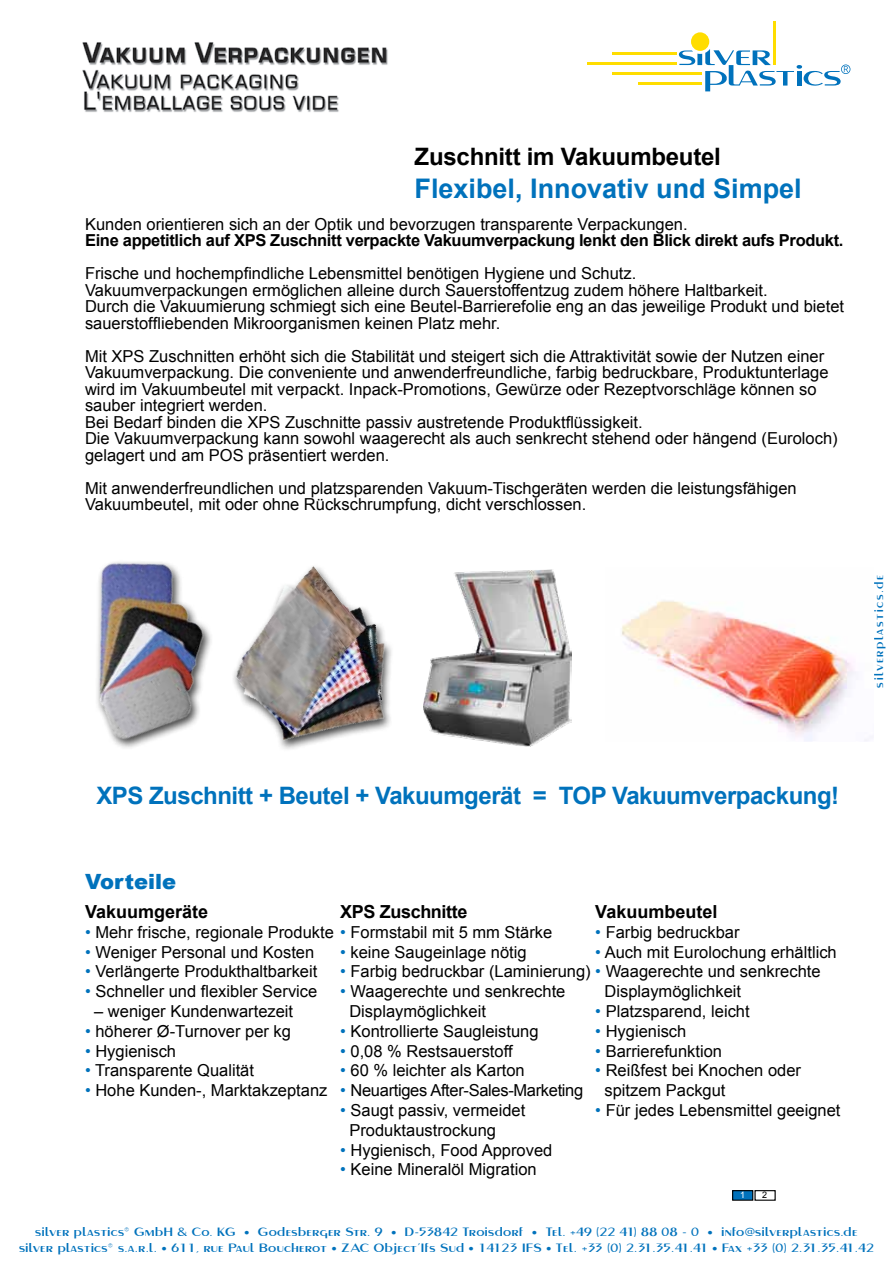
<style>
.page{position:relative;width:893px;height:1263px;background:#fff}
.page>*{position:absolute;margin:0;border:0;box-sizing:border-box;transform-origin:0 0}
.t1{font:700 27px "Arial";color:#0072bc}
.t2{font:700 24px "Arial";letter-spacing:-.02em;color:#0072bc}
.t3{font:700 24px "Arial";letter-spacing:-.01em;color:#000}
.t4{font:900 21px "Arial";color:#0072bc}
.t5{font:700 18px "Arial";color:#000}
.t6{font:700 18px "Arial";letter-spacing:-.02em;color:#000}
.t7{font:16.5px/16.5px "Arial";color:#000}
.t8{font:700 16.5px "Arial";letter-spacing:-.02em;color:#000}
.t9{font:16.5px "Arial";letter-spacing:-.02em;color:#000}
.t10{font:12px/15.6px "Paquete S Si";letter-spacing:.03em;color:#0072bc;text-align:center;scale:1.1 1}
.t11{font:12px "Paquete S Si";letter-spacing:.135em;color:#0072bc}
.t12{font:9px "Arial";color:#fff}
.t13{font:9px "Arial";color:#000}
.s1{color:#0072bc}
</style>
<div class="page">
<hr style="left:612px;top:72px;width:90px;height:3px;background:#fd0">
<div style="left:691px;top:32px;width:18px;height:19px;background:#fd0;border-radius:50%"></div>
<hr style="left:773px;top:21px;width:3px;height:44px;background:#fd0">
<hr style="left:612px;top:52px;width:64px;height:2px;background:#fd0">
<hr style="left:638px;top:82px;width:64px;height:3px;background:#fd0">
<hr style="left:587px;top:62px;width:89px;height:3px;background:#fd0">
<svg style="left:679px;top:49px;width:171px;height:42px"></svg>
<img style="left:82px;top:42px;width:306px;height:70px">
<div style="left:733px;top:1191px;width:20px;height:9px;background:#0072bc"></div>
<div style="left:732px;top:1190px;width:21px;height:11px;border:1px solid #000"></div>
<div style="left:754px;top:1190px;width:22px;height:11px;border:1px solid #000"></div>
<img style="left:458px;top:569px;width:114px;height:178px">
<img style="left:97px;top:562px;width:79px;height:186px">
<img style="left:176px;top:566px;width:282px;height:183px">
<img style="left:621px;top:600px;width:247px;height:141px">
<h2 class="t3" style="left:415px;top:141px;width:308px">Zuschnitt im Vakuumbeutel</h2>
<h1 class="t1" style="left:415px;top:170px;width:389px">Flexibel, Innovativ und Simpel</h1>
<p class="t7" style="left:85px;top:216px;width:604px">Kunden orientieren sich an der Optik und bevorzugen transparente Verpackungen.</p>
<p class="t8" style="left:85px;top:230px;width:760px">Eine appetitlich auf XPS Zuschnitt verpackte Vakuumverpackung lenkt den Blick direkt aufs Produkt.</p>
<p class="t7" style="left:85px;top:266px;width:761px">Frische und hochempfindliche Lebensmittel benötigen Hygiene und Schutz.<br>Vakuumverpackungen ermöglichen alleine durch Sauerstoffentzug zudem höhere Haltbarkeit.<br>Durch die Vakuumierung schmiegt sich eine Beutel-Barrierefolie eng an das jeweilige Produkt und bietet sauerstoffliebenden Mikroorganismen keinen Platz mehr.</p>
<p class="t7" style="left:85px;top:348px;width:754px">Mit XPS Zuschnitten erhöht sich die Stabilität und steigert sich die Attraktivität sowie der Nutzen einer Vakuumverpackung. Die conveniente und anwenderfreundliche, farbig bedruckbare, Produktunterlage wird im Vakuumbeutel mit verpackt. Inpack-Promotions, Gewürze oder Rezeptvorschläge können so sauber integriert werden.<br>Bei Bedarf binden die XPS Zuschnitte passiv austretende Produktflüssigkeit.<br>Die Vakuumverpackung kann sowohl waagerecht als auch senkrecht stehend oder hängend (Euroloch) gelagert und am POS präsentiert werden.</p>
<p class="t7" style="left:85px;top:480px;width:713px">Mit anwenderfreundlichen und platzsparenden Vakuum-Tischgeräten werden die leistungsfähigen<br>Vakuumbeutel, mit oder ohne Rückschrumpfung, dicht verschlossen.</p>
<p class="t11" style="left:872px;top:688px;width:114px;rotate:-90deg">silverplastics.de</p>
<h2 class="t2" style="left:96px;top:780px;width:744px">XPS Zuschnitt + Beutel + Vakuumgerät = TOP Vakuumverpackung!</h2>
<p class="t4" style="left:85px;top:867px;width:92px">Vorteile</p>
<p class="t5" style="left:85px;top:899px;width:125px">Vakuumgeräte</p>
<p class="t7" style="left:85px;top:924px;width:469px"><span class="s1">•</span> Mehr frische, regionale Produkte <span class="s1">•</span> Formstabil mit 5 mm Stärke</p>
<p class="t7" style="left:85px;top:944px;width:231px"><span class="s1">•</span> Weniger Personal und Kosten</p>
<p class="t7" style="left:85px;top:963px;width:234px"><span class="s1">•</span> Verlängerte Produkthaltbarkeit</p>
<p class="t7" style="left:85px;top:983px;width:234px"><span class="s1">•</span> Schneller und flexibler Service</p>
<p class="t7" style="left:94px;top:1003px;width:201px">– weniger Kundenwartezeit</p>
<p class="t7" style="left:85px;top:1023px;width:207px"><span class="s1">•</span> höherer Ø-Turnover per kg</p>
<p class="t7" style="left:85px;top:1043px;width:93px"><span class="s1">•</span> Hygienisch</p>
<p class="t7" style="left:85px;top:1062px;width:171px"><span class="s1">•</span> Transparente Qualität</p>
<p class="t7" style="left:85px;top:1082px;width:244px"><span class="s1">•</span> Hohe Kunden-, Marktakzeptanz</p>
<p class="t6" style="left:340px;top:899px;width:129px">XPS Zuschnitte</p>
<p class="t7" style="left:340px;top:944px;width:188px"><span class="s1">•</span> keine Saugeinlage nötig</p>
<p class="t7" style="left:340px;top:963px;width:482px"><span class="s1">•</span> Farbig bedruckbar (Laminierung) <span class="s1">•</span> Waagerechte und senkrechte</p>
<p class="t7" style="left:349px;top:981px;width:218px;line-height:19.8px;text-indent:-9px"><span class="s1">•</span> Waagerechte und senkrechte<br>Displaymöglichkeit</p>
<p class="t7" style="left:340px;top:1023px;width:200px"><span class="s1">•</span> Kontrollierte Saugleistung</p>
<p class="t7" style="left:340px;top:1043px;width:174px"><span class="s1">•</span> 0,08 % Restsauerstoff</p>
<p class="t7" style="left:340px;top:1062px;width:186px"><span class="s1">•</span> 60 % leichter als Karton</p>
<p class="t9" style="left:340px;top:1079px;width:245px"><span class="s1">•</span> Neuartiges After-Sales-Marketing</p>
<p class="t7" style="left:349px;top:1100px;width:178px;line-height:19.8px;text-indent:-9px"><span class="s1">•</span> Saugt passiv, vermeidet<br>Produktaustrockung</p>
<p class="t7" style="left:340px;top:1142px;width:214px"><span class="s1">•</span> Hygienisch, Food Approved</p>
<p class="t7" style="left:340px;top:1161px;width:198px"><span class="s1">•</span> Keine Mineralöl Migration</p>
<p class="t5" style="left:595px;top:899px;width:124px">Vakuumbeutel</p>
<p class="t7" style="left:595px;top:924px;width:146px"><span class="s1">•</span> Farbig bedruckbar</p>
<p class="t7" style="left:595px;top:944px;width:243px"><span class="s1">•</span> Auch mit Eurolochung erhältlich</p>
<p class="t7" style="left:604px;top:983px;width:138px">Displaymöglichkeit</p>
<p class="t7" style="left:595px;top:1003px;width:156px"><span class="s1">•</span> Platzsparend, leicht</p>
<p class="t7" style="left:595px;top:1023px;width:93px"><span class="s1">•</span> Hygienisch</p>
<p class="t7" style="left:595px;top:1043px;width:128px"><span class="s1">•</span> Barrierefunktion</p>
<p class="t7" style="left:604px;top:1061px;width:198px;line-height:19.8px;text-indent:-9px"><span class="s1">•</span> Reißfest bei Knochen oder spitzem Packgut</p>
<p class="t7" style="left:595px;top:1102px;width:247px"><span class="s1">•</span> Für jedes Lebensmittel geeignet</p>
<p class="t12" style="left:740px;top:1189px;width:7px">1</p>
<p class="t13" style="left:762px;top:1189px;width:7px">2</p>
<p class="t10" style="left:19px;top:1224px;width:778px">silver plastics® GmbH &amp; Co. KG • Godesberger Str. 9 • D-53842 Troisdorf • Tel. +49 (22 41) 88 08 - 0 • info@silverplastics.de silver plastics® s.a.r.l. • 611, rue Paul Boucherot • ZAC Object’Ifs Sud • 14123 IFS • Tel. +33 (0) 2.31.35.41.41 • Fax +33 (0) 2.31.35.41.42</p>
</div>
